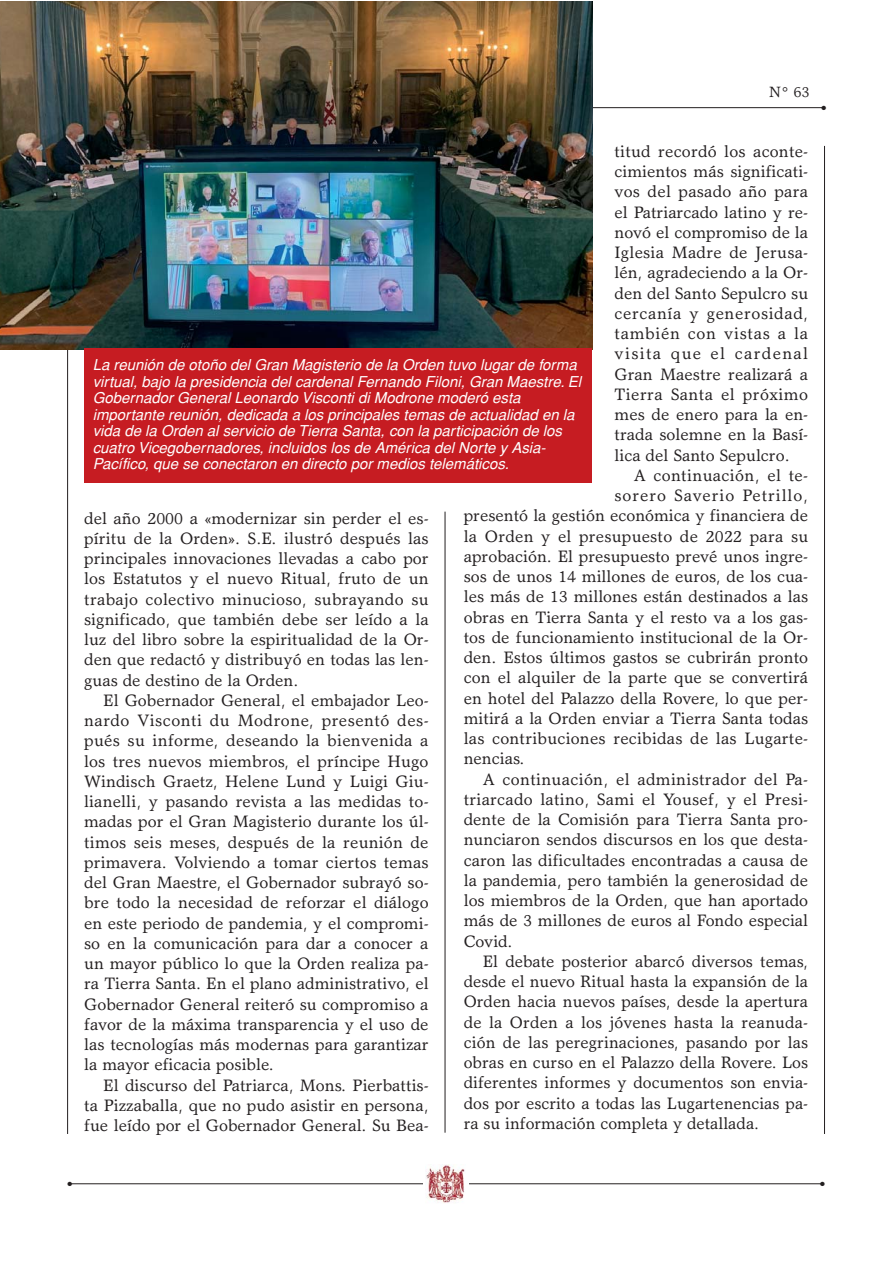
<style>
.page{position:relative;width:893px;height:1263px;background:#fff}
.page>*{position:absolute;margin:0;border:0;box-sizing:border-box;transform-origin:0 0}
.t1{font:16.65px/20.2px "Garth Graphic";color:#231f20;text-align:justify}
.t2{font:16.65px "Garth Graphic";letter-spacing:.02em;color:#231f20}
.t3{font:16.65px "Garth Graphic";letter-spacing:.055em;color:#231f20}
.t4{font:italic 15px/16.5px "Helvetica";color:#fff}
.t5{font:15px "Garth Graphic";color:#231f20}
.t6{font:6px "Zapf Dingbats";color:#231f20}
</style>
<div class="page">
<hr style="left:69px;top:1183px;width:754px;height:1px;background:#231f20">
<div style="left:423px;top:1164px;width:45px;height:41px;background:#fff"></div>
<img style="left:426px;top:1164px;width:39px;height:39px">
<hr style="left:67px;top:146px;width:1px;height:988px;background:#231f20">
<hr style="left:824px;top:146px;width:1px;height:988px;background:#231f20">
<hr style="left:71px;top:107px;width:754px;height:1px;background:#231f20">
<hr style="left:445px;top:512px;width:1px;height:621px;background:#231f20">
<img style="left:0;top:1px;width:592px;height:348px">
<div style="left:84px;top:348px;width:508px;height:135px;background:#c61c22"></div>
<p class="t5" style="left:769px;top:86px;width:42px">N° 63</p>
<p class="t6" style="left:821px;top:105px;width:6px">●</p>
<p class="t1" style="left:614px;top:143px;width:195px">titud recordó los aconte&shy;cimientos más significati&shy;vos del pasado año para el Patriarcado latino y re&shy;novó el compromiso de la Iglesia Madre de Jerusa&shy;lén, agradeciendo a la Or&shy;den del Santo Sepulcro su cercanía y generosidad, también con vistas a la visita que el cardenal Gran Maestre realizará a Tierra Santa el próximo mes de enero para la en&shy;trada solemne en la Basí&shy;lica del Santo Sepulcro.</p>
<p class="t2" style="left:634px;top:469px;width:176px">A continuación, el te-</p>
<p class="t3" style="left:614px;top:489px;width:195px">sorero Saverio Petrillo,</p>
<p class="t1" style="left:464px;top:507px;width:346px">presentó la gestión económica y financiera de</p>
<p class="t1" style="left:464px;top:527px;width:346px">la Orden y el presupuesto de 2022 para su</p>
<p class="t1" style="left:464px;top:548px;width:346px">aprobación. El presupuesto prevé unos ingre-</p>
<p class="t1" style="left:464px;top:568px;width:346px">sos de unos 14 millones de euros, de los cua-</p>
<p class="t1" style="left:464px;top:588px;width:346px">les más de 13 millones están destinados a las</p>
<p class="t1" style="left:464px;top:608px;width:346px">obras en Tierra Santa y el resto va a los gas-</p>
<p class="t1" style="left:464px;top:629px;width:346px">tos de funcionamiento institucional de la Or-</p>
<p class="t1" style="left:464px;top:649px;width:346px">den. Estos últimos gastos se cubrirán pronto</p>
<p class="t1" style="left:464px;top:669px;width:346px">con el alquiler de la parte que se convertirá</p>
<p class="t1" style="left:464px;top:689px;width:346px">en hotel del Palazzo della Rovere, lo que per-</p>
<p class="t1" style="left:464px;top:710px;width:346px">mitirá a la Orden enviar a Tierra Santa todas</p>
<p class="t1" style="left:464px;top:730px;width:346px">las contribuciones recibidas de las Lugarte-</p>
<p class="t1" style="left:464px;top:750px;width:62px">nencias.</p>
<p class="t2" style="left:483px;top:773px;width:327px">A continuación, el administrador del Pa-</p>
<p class="t1" style="left:464px;top:791px;width:346px">triarcado latino, Sami el Yousef, y el Presi-</p>
<p class="t1" style="left:464px;top:811px;width:346px">dente de la Comisión para Tierra Santa pro-</p>
<p class="t1" style="left:464px;top:831px;width:346px">nunciaron sendos discursos en los que desta-</p>
<p class="t1" style="left:464px;top:851px;width:346px">caron las dificultades encontradas a causa de</p>
<p class="t1" style="left:464px;top:872px;width:346px">la pandemia, pero también la generosidad de</p>
<p class="t1" style="left:464px;top:892px;width:346px">los miembros de la Orden, que han aportado</p>
<p class="t1" style="left:464px;top:912px;width:346px">más de 3 millones de euros al Fondo especial</p>
<p class="t1" style="left:464px;top:932px;width:50px">Covid.</p>
<p class="t1" style="left:483px;top:953px;width:327px">El debate posterior abarcó diversos temas,</p>
<p class="t1" style="left:464px;top:973px;width:346px">desde el nuevo Ritual hasta la expansión de la</p>
<p class="t1" style="left:464px;top:993px;width:346px">Orden hacia nuevos países, desde la apertura</p>
<p class="t1" style="left:464px;top:1013px;width:346px">de la Orden a los jóvenes hasta la reanuda-</p>
<p class="t1" style="left:464px;top:1034px;width:346px">ción de las peregrinaciones, pasando por las</p>
<p class="t1" style="left:464px;top:1054px;width:346px">obras en curso en el Palazzo della Rovere. Los</p>
<p class="t1" style="left:464px;top:1074px;width:346px">diferentes informes y documentos son envia-</p>
<p class="t1" style="left:464px;top:1094px;width:346px">dos por escrito a todas las Lugartenencias pa-</p>
<p class="t1" style="left:464px;top:1115px;width:297px">ra su información completa y detallada.</p>
<p class="t4" style="left:93px;top:358px;width:493px">La reunión de otoño del Gran Magisterio de la Orden tuvo lugar de forma virtual, bajo la presidencia del cardenal Fernando Filoni, Gran Maestre. El Gobernador General Leonardo Visconti di Modrone moderó esta importante reunión, dedicada a los principales temas de actualidad en la vida de la Orden al servicio de Tierra Santa, con la participación de los cuatro Vicegobernadores, incluidos los de América del Norte y Asia-Pacífico, que se conectaron en directo por medios telemáticos.</p>
<p class="t1" style="left:84px;top:509px;width:346px">del año 2000 a «modernizar sin perder el es&shy;píritu de la Orden». S.E. ilustró después las principales innovaciones llevadas a cabo por los Estatutos y el nuevo Ritual, fruto de un trabajo colectivo minucioso, subrayando su significado, que también debe ser leído a la luz del libro sobre la espiritualidad de la Or&shy;den que redactó y distribuyó en todas las len&shy;guas de destino de la Orden.</p>
<p class="t1" style="left:84px;top:692px;width:346px;text-indent:19px">El Gobernador General, el embajador Leo&shy;nardo Visconti du Modrone, presentó des&shy;pués su informe, deseando la bienvenida a los tres nuevos miembros, el príncipe Hugo Windisch Graetz, Helene Lund y Luigi Giu&shy;lianelli, y pasando revista a las medidas to&shy;madas por el Gran Magisterio durante los úl&shy;timos seis meses, después de la reunión de primavera. Volviendo a tomar ciertos temas del Gran Maestre, el Gobernador subrayó so&shy;bre todo la necesidad de reforzar el diálogo en este periodo de pandemia, y el compromi&shy;so en la comunicación para dar a conocer a un mayor público lo que la Orden realiza pa&shy;ra Tierra Santa. En el plano administrativo, el Gobernador General reiteró su compromiso a favor de la máxima transparencia y el uso de las tecnologías más modernas para garantizar la mayor eficacia posible.</p>
<p class="t1" style="left:84px;top:1076px;width:346px;text-indent:19px">El discurso del Patriarca, Mons. Pierbattis&shy;ta Pizzaballa, que no pudo asistir en persona, fue leído por el Gobernador General. Su Bea-</p>
<p class="t6" style="left:68px;top:1181px;width:6px">●</p>
<p class="t6" style="left:820px;top:1181px;width:6px">●</p>
</div>
